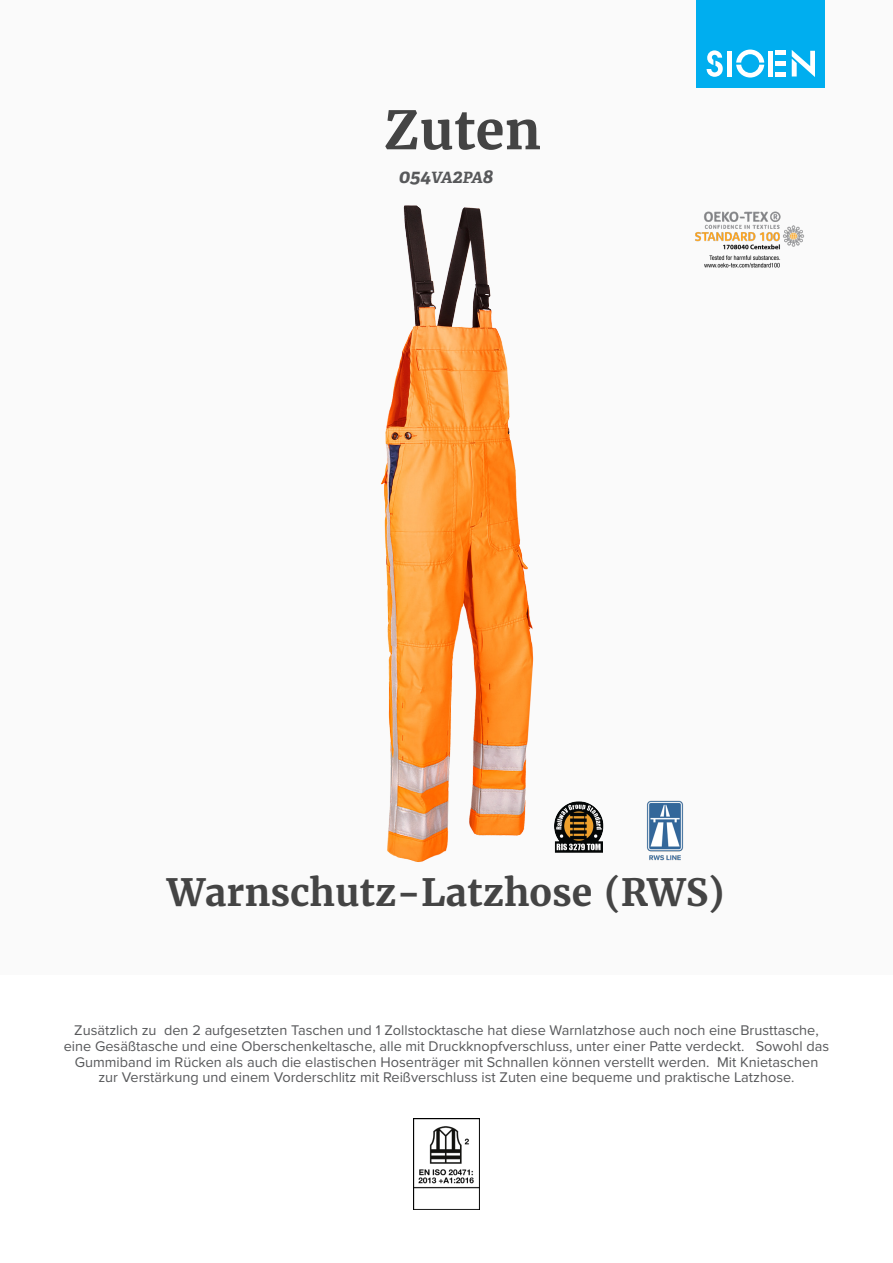
<style>
.page{position:relative;width:893px;height:1263px;background:#fff}
.page>*{position:absolute;margin:0;border:0;box-sizing:border-box;transform-origin:0 0}
.product_name{font:700 52.5px "Merriweather";color:#444}
.product_h2{font:700 37.5px "Merriweather";color:#444}
.product_ref{font:italic 700 19.5px "Adelle";color:#57585a}
.product_description{font:14.55px/15.8px "Proxima Nova";color:#57585a;text-align:center}
.s1{font-size:15.6px}
</style>
<div class="page">
<div style="left:0;top:0;width:893px;height:974px;background:#fafafa"></div>
<div style="left:697px;top:0;width:128px;height:88px;background:#00aeef"></div>
<svg style="left:707px;top:50px;width:16px;height:27px"></svg>
<svg style="left:736px;top:50px;width:28px;height:28px"></svg>
<div style="left:727px;top:51px;width:5px;height:26px;background:#fff"></div>
<div style="left:768px;top:51px;width:5px;height:26px;background:#fff"></div>
<div style="left:775px;top:72px;width:11px;height:5px;background:#fff"></div>
<div style="left:775px;top:61px;width:11px;height:5px;background:#fff"></div>
<hr style="left:775px;top:51px;width:11px;height:4px;background:#fff">
<svg style="left:792px;top:50px;width:23px;height:27px"></svg>
<img style="left:695px;top:211px;width:109px;height:57px">
<img style="left:413px;top:1118px;width:67px;height:92px">
<img style="left:381px;top:205px;width:303px;height:657px">
<p class="product_name" style="left:384px;top:97px;width:158px">Zuten</p>
<p class="product_ref" style="left:399px;top:164px;width:96px">054<span class="s1">VA</span>2<span class="s1">PA</span>8</p>
<p class="product_h2" style="left:167px;top:868px;width:559px">Warnschutz-Latzhose (RWS)</p>
<p class="product_description" style="left:64px;top:1022px;width:767px">Zusätzlich zu den 2 aufgesetzten Taschen und 1 Zollstocktasche hat diese Warnlatzhose auch noch eine Brusttasche, eine Gesäßtasche und eine Oberschenkeltasche, alle mit Druckknopfverschluss, unter einer Patte verdeckt. Sowohl das Gummiband im Rücken als auch die elastischen Hosenträger mit Schnallen können verstellt werden. Mit Knietaschen zur Verstärkung und einem Vorderschlitz mit Reißverschluss ist Zuten eine bequeme und praktische Latzhose.</p>
</div>
